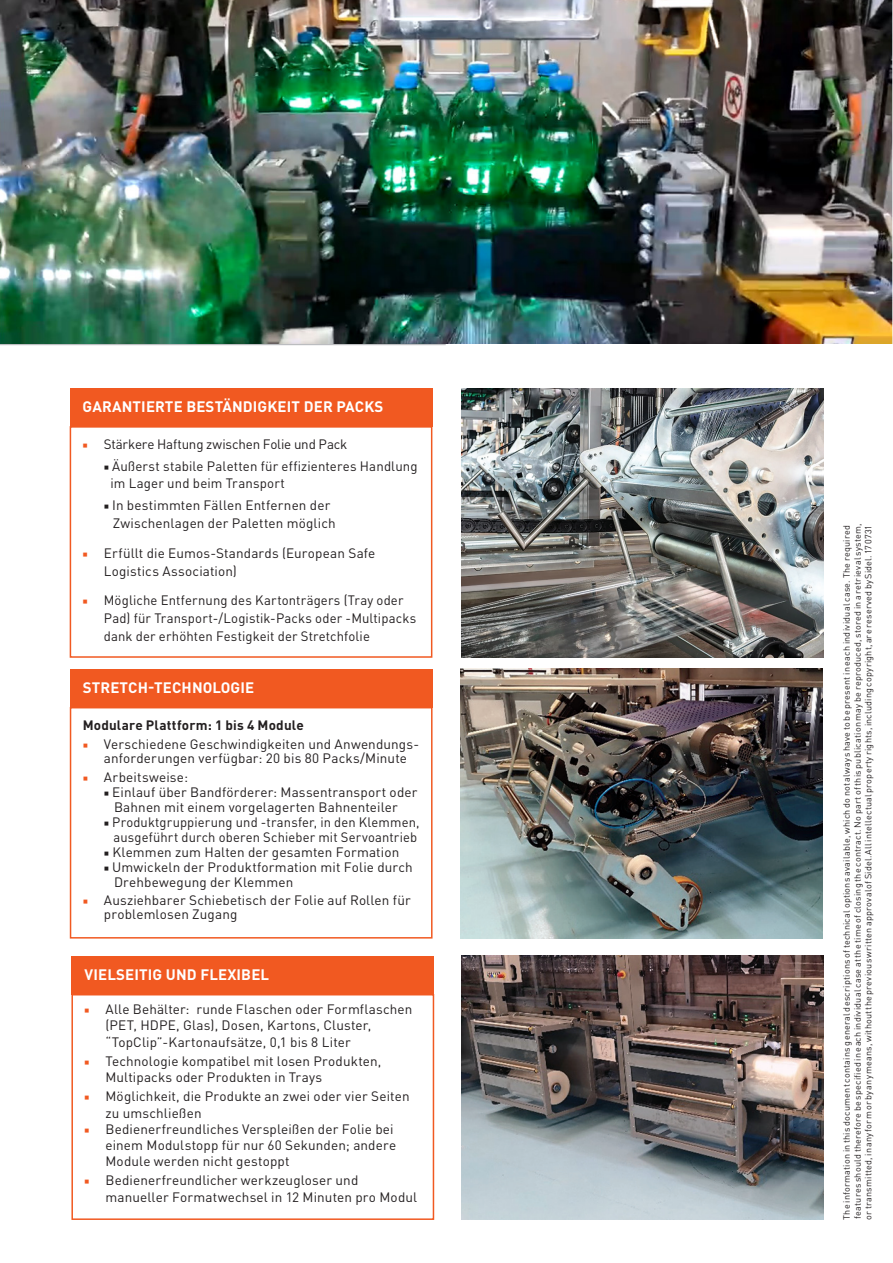
<style>
.page{position:relative;width:893px;height:1263px;background:#fff}
.page>*{position:absolute;margin:0;border:0;box-sizing:border-box;transform-origin:0 0}
.t1{font:700 15px "DINOT";letter-spacing:.01em;color:#fff}
.t2{font:13.5px/16.2px "DINOT";letter-spacing:.01em;color:#231f20}
.t3{font:13.5px "DINOT";letter-spacing:.01em;color:#231f20;scale:.96 1}
.t4{font:13.5px "DINOT";letter-spacing:-.015em;color:#231f20}
.t5{font:700 13.5px "DINOT";letter-spacing:.015em;color:#231f20}
.t6{font:9px/10.8px "DINOT";letter-spacing:.03em;color:#231f20}
.s1{font-family:"Minion Pro";color:#f15921}
.s2{font-family:"Minion Pro"}
</style>
<div class="page">
<hr style="left:0;top:344px;width:446px;height:1px;background:#bcbdc0">
<img style="left:0;top:0;width:893px;height:344px">
<img style="left:461px;top:388px;width:362px;height:270px">
<img style="left:461px;top:669px;width:362px;height:269px">
<img style="left:461px;top:955px;width:362px;height:265px">
<div style="left:71px;top:994px;width:363px;height:226px;border:2px solid #f15921"></div>
<div style="left:70px;top:426px;width:362px;height:232px;border:2px solid #f15921"></div>
<div style="left:72px;top:956px;width:362px;height:38px;background:#f15921"></div>
<div style="left:70px;top:388px;width:362px;height:39px;background:#f15921"></div>
<div style="left:70px;top:707px;width:363px;height:231px;border:2px solid #f15921"></div>
<div style="left:70px;top:669px;width:362px;height:38px;background:#f15921"></div>
<p class="t1" style="left:83px;top:397px;width:302px">GARANTIERTE BESTÄNDIGKEIT DER PACKS</p>
<p class="t4" style="left:83px;top:435px;width:266px"><span class="s1">■</span> Stärkere Haftung zwischen Folie und Pack</p>
<p class="t2" style="left:104px;top:458px;width:315px"><span class="s2">■</span> Äußerst stabile Paletten für effizienteres Handlung</p>
<p class="t2" style="left:110px;top:474px;width:176px">im Lager und beim Transport</p>
<p class="t2" style="left:104px;top:497px;width:228px"><span class="s2">■</span> In bestimmten Fällen Entfernen der</p>
<p class="t2" style="left:113px;top:515px;width:224px">Zwischenlagen der Paletten möglich</p>
<p class="t2" style="left:104px;top:544px;width:273px;line-height:18px;text-indent:-21px"><span class="s1">■</span> Erfüllt die Eumos-Standards (European Safe<br>Logistics Association)</p>
<p class="t2" style="left:104px;top:590px;width:314px;line-height:18px;text-indent:-21px"><span class="s1">■</span> Mögliche Entfernung des Kartonträgers (Tray oder<br>Pad) für Transport-/Logistik-Packs oder -Multipacks dank der erhöhten Festigkeit der Stretchfolie</p>
<p class="t1" style="left:83px;top:678px;width:173px">STRETCH-TECHNOLOGIE</p>
<p class="t5" style="left:83px;top:716px;width:223px">Modulare Plattform: 1 bis 4 Module</p>
<p class="t2" style="left:104px;top:737px;width:317px;line-height:13.5px;text-indent:-21px"><span class="s1">■</span> Verschiedene Geschwindigkeiten und Anwendungs&shy;anforderungen verfügbar: 20 bis 80 Packs/Minute</p>
<p class="t2" style="left:83px;top:769px;width:107px"><span class="s1">■</span> Arbeitsweise:</p>
<p class="t2" style="left:104px;top:784px;width:315px"><span class="s2">■</span> Einlauf über Bandförderer: Massentransport oder</p>
<p class="t2" style="left:114px;top:799px;width:285px">Bahnen mit einem vorgelagerten Bahnenteiler</p>
<p class="t3" style="left:104px;top:814px;width:330px"><span class="s2">■</span> Produktgruppierung und -transfer, in den Klemmen,</p>
<p class="t3" style="left:114px;top:829px;width:318px">ausgeführt durch oberen Schieber mit Servoantrieb</p>
<p class="t2" style="left:104px;top:844px;width:297px"><span class="s2">■</span> Klemmen zum Halten der gesamten Formation</p>
<p class="t2" style="left:104px;top:859px;width:310px"><span class="s2">■</span> Umwickeln der Produktformation mit Folie durch</p>
<p class="t2" style="left:114px;top:874px;width:181px">Drehbewegung der Klemmen</p>
<p class="t2" style="left:104px;top:893px;width:308px;line-height:13.5px;text-indent:-21px"><span class="s1">■</span> Ausziehbarer Schiebetisch der Folie auf Rollen für problemlosen Zugang</p>
<p class="t1" style="left:85px;top:965px;width:186px">VIELSEITIG UND FLEXIBEL</p>
<p class="t2" style="left:105px;top:1001px;width:309px;text-indent:-21px"><span class="s1">■</span> Alle Behälter: runde Flaschen oder Formflaschen (PET, HDPE, Glas), Dosen, Kartons, Cluster, “TopClip”-Kartonaufsätze, 0,1 bis 8 Liter</p>
<p class="t2" style="left:105px;top:1053px;width:278px;text-indent:-21px"><span class="s1">■</span> Technologie kompatibel mit losen Produkten,<br>Multipacks oder Produkten in Trays</p>
<p class="t2" style="left:105px;top:1088px;width:306px;text-indent:-21px"><span class="s1">■</span> Möglichkeit, die Produkte an zwei oder vier Seiten zu umschließen</p>
<p class="t2" style="left:105px;top:1120px;width:292px;text-indent:-21px"><span class="s1">■</span> Bedienerfreundliches Verspleißen der Folie bei einem Modulstopp für nur 60 Sekunden; andere<br>Module werden nicht gestoppt</p>
<p class="t2" style="left:105px;top:1172px;width:313px;text-indent:-21px"><span class="s1">■</span> Bedienerfreundlicher werkzeugloser und manueller Formatwechsel in 12 Minuten pro Modul</p>
<p class="t6" style="left:841px;top:1220px;width:696px;rotate:-90deg">The information in this document contains general descriptions of technical options available, which do not always have to be present in each individual case. The required</p>
<p class="t6" style="left:852px;top:1219px;width:698px;rotate:-90deg">features should therefore be specified in each individual case at the time of closing the contract. No part of this publication may be reproduced, stored in a retrieval system, or transmitted, in any form or by any means, without the previous written approval of Sidel. All intellectual property rights, including copyright, are reserved by Sidel. 170731</p>
</div>
